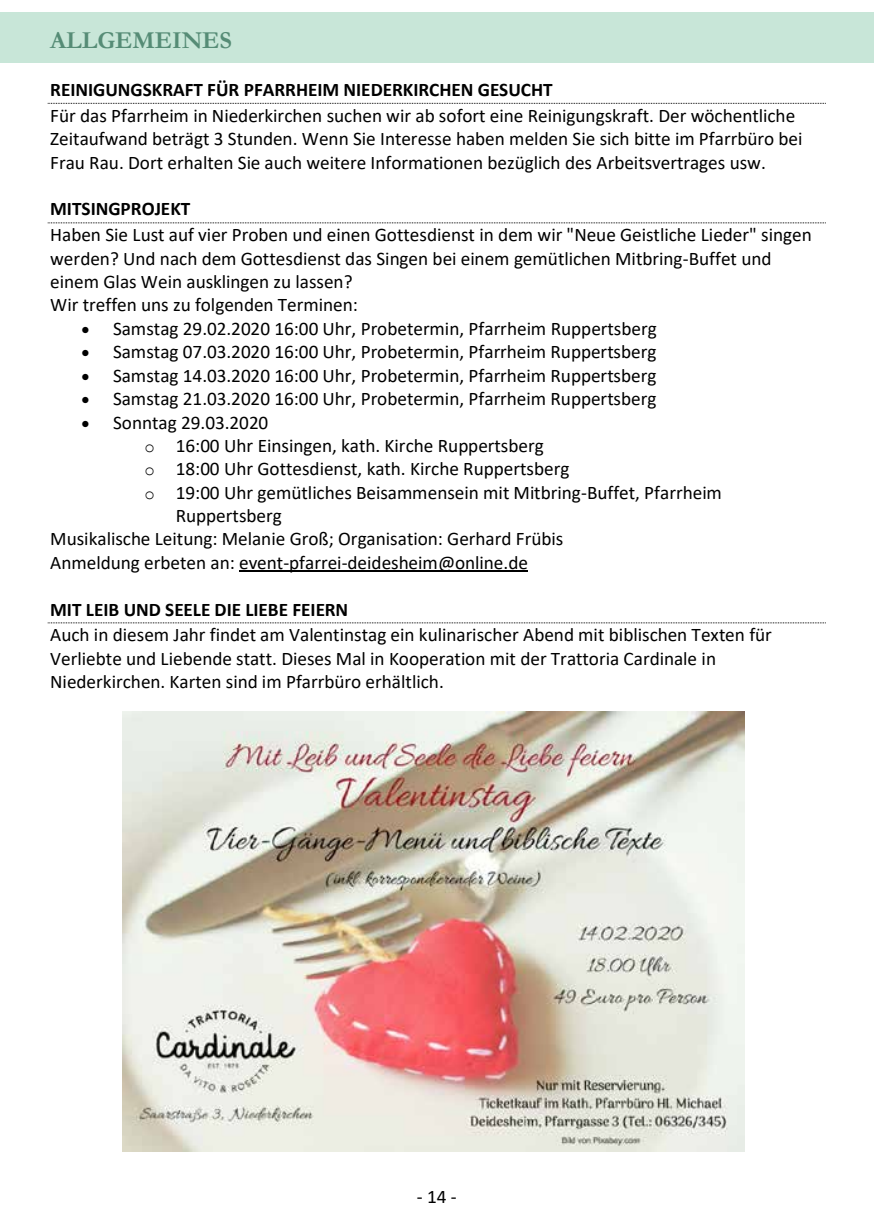
<style>
.page{position:relative;width:874px;height:1221px;background:#fff}
.page>*{position:absolute;margin:0;border:0;box-sizing:border-box;transform-origin:0 0}
.t1{font:700 24.5px "Garamond";color:#568c76}
.t2{font:19.25px/23.3px "Calibri";color:#000}
.t3{font:700 19.25px "Calibri";color:#000}
.s1{font-family:"Courier New";font-size:17.32px}
</style>
<div class="page">
<div style="left:0;top:12px;width:873px;height:51px;background:#c8e6d8"></div>
<svg style="left:48px;top:103px;width:777px;height:1px"></svg>
<svg style="left:48px;top:222px;width:777px;height:1px"></svg>
<hr style="left:239px;top:571px;width:288px;height:1px;background:#000">
<svg style="left:48px;top:622px;width:777px;height:1px"></svg>
<img style="left:122px;top:711px;width:622px;height:440px">
<p class="t1" style="left:50px;top:23px;width:183px">ALLGEMEINES</p>
<p class="t3" style="left:50px;top:76px;width:503px">REINIGUNGSKRAFT FÜR PFARRHEIM NIEDERKIRCHEN GESUCHT</p>
<p class="t2" style="left:50px;top:103px;width:753px">Für das Pfarrheim in Niederkirchen suchen wir ab sofort eine Reinigungskraft. Der wöchentliche<br>Zeitaufwand beträgt 3 Stunden. Wenn Sie Interesse haben melden Sie sich bitte im Pfarrbüro bei<br>Frau Rau. Dort erhalten Sie auch weitere Informationen bezüglich des Arbeitsvertrages usw.</p>
<p class="t3" style="left:50px;top:195px;width:142px">MITSINGPROJEKT</p>
<p class="t2" style="left:50px;top:223px;width:762px">Haben Sie Lust auf vier Proben und einen Gottesdienst in dem wir "Neue Geistliche Lieder" singen werden? Und nach dem Gottesdienst das Singen bei einem gemütlichen Mitbring-Buffet und einem Glas Wein ausklingen zu lassen?<br>Wir treffen uns zu folgenden Terminen:</p>
<p class="t2" style="left:82px;top:316px;width:576px">• Samstag 29.02.2020 16:00 Uhr, Probetermin, Pfarrheim Ruppertsberg</p>
<p class="t2" style="left:82px;top:340px;width:576px">• Samstag 07.03.2020 16:00 Uhr, Probetermin, Pfarrheim Ruppertsberg</p>
<p class="t2" style="left:82px;top:363px;width:576px">• Samstag 14.03.2020 16:00 Uhr, Probetermin, Pfarrheim Ruppertsberg</p>
<p class="t2" style="left:82px;top:386px;width:576px">• Samstag 21.03.2020 16:00 Uhr, Probetermin, Pfarrheim Ruppertsberg</p>
<p class="t2" style="left:82px;top:410px;width:188px">• Sonntag 29.03.2020</p>
<p class="t2" style="left:144px;top:433px;width:401px"><span class="s1">o</span> 16:00 Uhr Einsingen, kath. Kirche Ruppertsberg</p>
<p class="t2" style="left:144px;top:456px;width:426px"><span class="s1">o</span> 18:00 Uhr Gottesdienst, kath. Kirche Ruppertsberg</p>
<p class="t2" style="left:144px;top:480px;width:578px"><span class="s1">o</span> 19:00 Uhr gemütliches Beisammensein mit Mitbring-Buffet, Pfarrheim</p>
<p class="t2" style="left:176px;top:503px;width:108px">Ruppertsberg</p>
<p class="t2" style="left:50px;top:526px;width:514px">Musikalische Leitung: Melanie Groß; Organisation: Gerhard Frübis</p>
<p class="t2" style="left:50px;top:550px;width:479px">Anmeldung erbeten an: event-pfarrei-deidesheim@online.de</p>
<p class="t3" style="left:50px;top:595px;width:299px">MIT LEIB UND SEELE DIE LIEBE FEIERN</p>
<p class="t2" style="left:50px;top:623px;width:722px">Auch in diesem Jahr findet am Valentinstag ein kulinarischer Abend mit biblischen Texten für<br>Verliebte und Liebende statt. Dieses Mal in Kooperation mit der Trattoria Cardinale in<br>Niederkirchen. Karten sind im Pfarrbüro erhältlich.</p>
<p class="t2" style="left:416px;top:1184px;width:41px">- 14 -</p>
</div>
